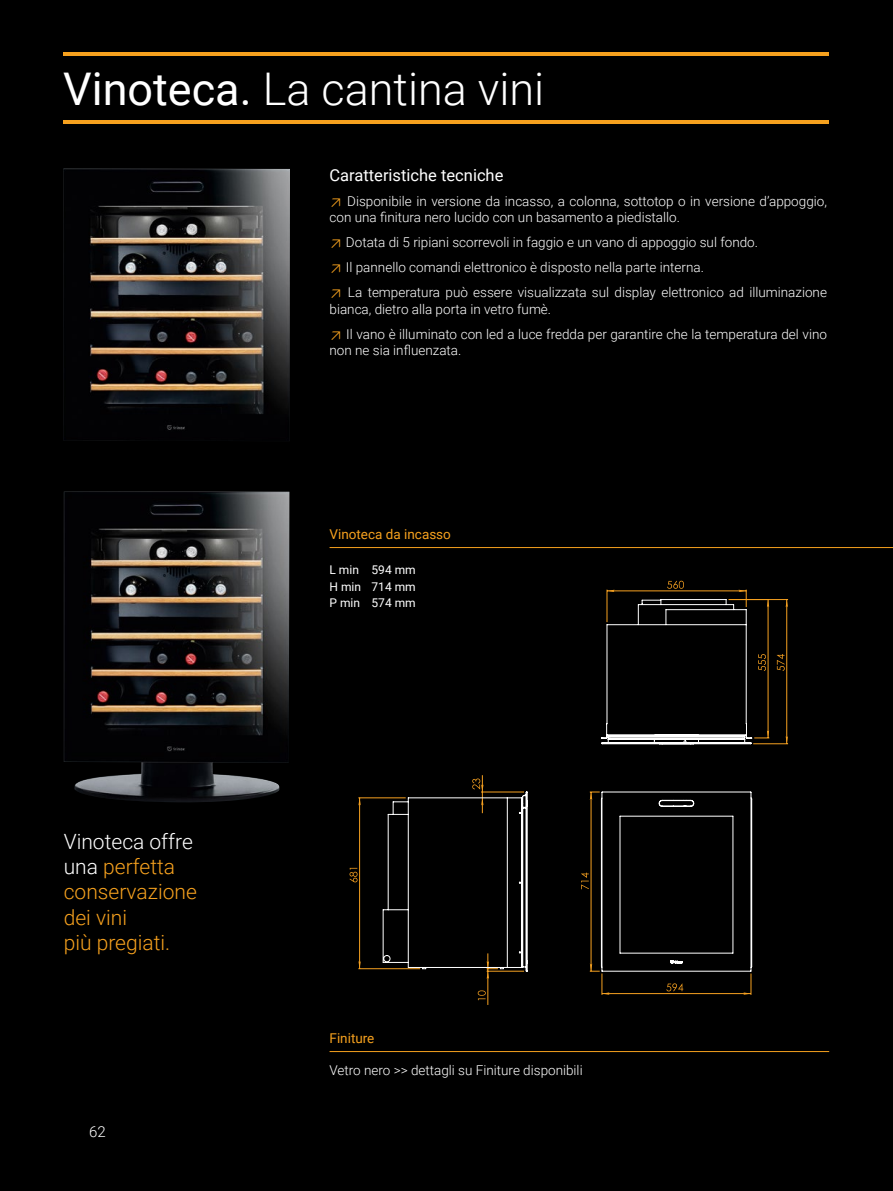
<style>
.page{position:relative;width:893px;height:1191px;background:#000}
.page>*{position:absolute;margin:0;border:0;box-sizing:border-box;transform-origin:0 0}
.t1{font:300 45px "Roboto";color:#fff}
.t2{font:300 21px/25.2px "Roboto";color:#f6a11e}
.t3{font:16.5px "Roboto";color:#fff}
.t4{font:300 15px "Roboto";color:#fff}
.t5{font:300 13.5px/25px "Roboto";color:#fff}
.t6{font:13.5px "Roboto";color:#f6a11e}
.t7{font:12px/16.5px "Roboto";color:#fff;text-align:justify}
.s1{font-weight:400}
.s2{font-family:"DIN";font-weight:400;font-size:12.75px;color:#f6a11e}
.s3{color:#fff}
</style>
<div class="page">
<hr style="left:64px;top:120px;width:765px;height:4px;background:#f6a11e">
<hr style="left:64px;top:52px;width:765px;height:4px;background:#f6a11e">
<img style="left:63px;top:168px;width:227px;height:273px">
<img style="left:64px;top:491px;width:225px;height:312px">
<svg style="left:478px;top:990px;width:8px;height:10px"></svg>
<hr style="left:488px;top:971px;width:1px;height:34px;background:#f6a121">
<hr style="left:358px;top:797px;width:48px;height:1px;background:#f6a121">
<hr style="left:358px;top:968px;width:62px;height:1px;background:#f6a121">
<hr style="left:753px;top:743px;width:35px;height:1px;background:#f6a121">
<hr style="left:729px;top:599px;width:59px;height:1px;background:#f6a121">
<svg style="left:350px;top:798px;width:11px;height:170px"></svg>
<svg style="left:777px;top:599px;width:11px;height:145px"></svg>
<svg style="left:581px;top:791px;width:172px;height:203px"></svg>
<svg style="left:601px;top:581px;width:168px;height:163px"></svg>
<svg style="left:382px;top:775px;width:146px;height:204px"></svg>
<hr style="left:330px;top:547px;width:563px;height:1px;background:#f6a11e">
<hr style="left:330px;top:1051px;width:499px;height:1px;background:#f6a11e">
<h1 class="t1" style="left:63px;top:57px;width:483px"><span class="s1">Vinoteca.</span> La cantina vini</h1>
<p class="t3" style="left:330px;top:163px;width:175px">Caratteristiche tecniche</p>
<p class="t5" style="left:330px;top:192px;width:499px;line-height:16.5px"><span class="s2">≥</span> Disponibile in versione da incasso, a colonna, sottotop o in versione d’appoggio, con una finitura nero lucido con un basamento a piedistallo.</p>
<p class="t5" style="left:330px;top:229px;width:499px"><span class="s2">≥</span> Dotata di 5 ripiani scorrevoli in faggio e un vano di appoggio sul fondo.<br><span class="s2">≥</span> Il pannello comandi elettronico è disposto nella parte interna.<br><span class="s2">≥</span> La temperatura può essere visualizzata sul display elettronico ad illuminazione</p>
<p class="t5" style="left:330px;top:296px;width:499px">bianca, dietro alla porta in vetro fumè.<br><span class="s2">≥</span> Il vano è illuminato con led a luce fredda per garantire che la temperatura del vino</p>
<p class="t5" style="left:330px;top:337px;width:133px">non ne sia influenzata.</p>
<p class="t6" style="left:330px;top:524px;width:123px">Vinoteca da incasso</p>
<h2 class="t2" style="left:64px;top:828px;width:135px"><span class="s3">Vinoteca offre una</span> perfetta conservazione dei vini<br>più pregiati.</h2>
<p class="t4" style="left:89px;top:1121px;width:18px">62</p>
<p class="t7" style="left:330px;top:561px;width:88px">L min 594 mm H min 714 mm P min 574 mm</p>
<p class="t6" style="left:330px;top:1028px;width:46px">Finiture</p>
<p class="t5" style="left:330px;top:1057px;width:255px">Vetro nero &gt;&gt; dettagli su Finiture disponibili</p>
</div>
